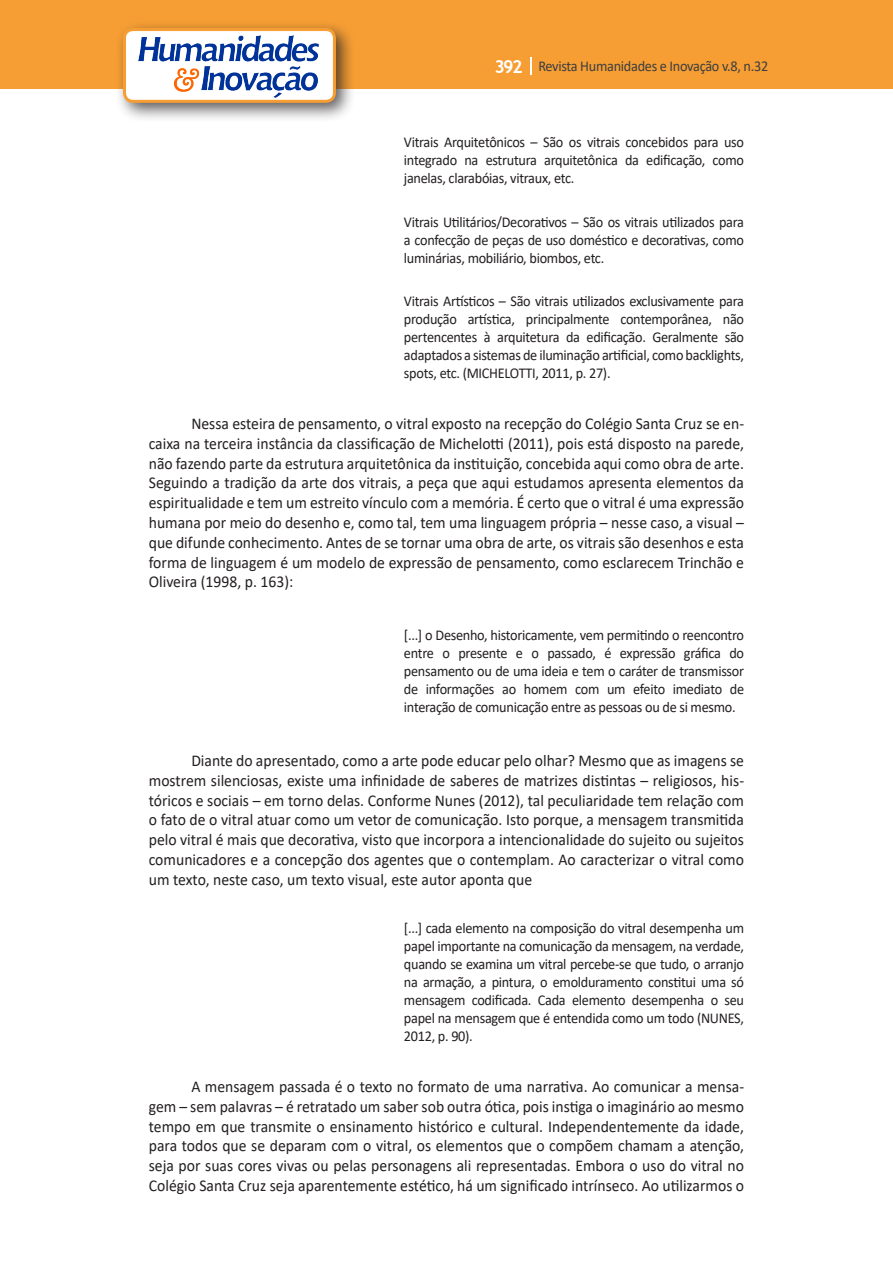
<style>
.page{position:relative;width:893px;height:1263px;background:#fff}
.page>*{position:absolute;margin:0;border:0;box-sizing:border-box;transform-origin:0 0}
.Texto{font:16.5px/19.8px "Calibri";color:#231f20;text-align:justify;scale:.95 1}
.citacao{font:15px/18px "Calibri";letter-spacing:-.02em;color:#231f20;text-align:justify;scale:.95 1}
.t1{font:15px "Calibri";letter-spacing:-.02em;color:#3e3e3f;scale:.95 1}
.s1{font-family:"Trebuchet MS";font-weight:700;font-size:18px;color:#fff}
</style>
<div class="page">
<div style="left:0;top:0;width:893px;height:88px;background:#f69e34"></div>
<svg style="left:530px;top:57px;width:2px;height:18px"></svg>
<div style="left:115px;top:20px;width:241px;height:103px;background:#231f20;opacity:.75"></div>
<div style="left:125px;top:30px;width:209px;height:71px;background:#fff;border-radius:9px"></div>
<img style="left:138px;top:35px;width:181px;height:62px">
<div style="left:123px;top:28px;width:213px;height:75px;border:3px solid #f69e34;border-radius:9px"></div>
<p class="t1" style="left:495px;top:56px;width:290px"><span class="s1">392</span> Revista Humanidades e Inovação v.8, n.32</p>
<p class="citacao" style="left:404px;top:133px;width:359px">Vitrais Arquitetônicos – São os vitrais concebidos para uso integrado na estrutura arquitetônica da edificação, como janelas, clarabóias, vitraux, etc.</p>
<p class="citacao" style="left:404px;top:212px;width:359px">Vitrais Utilitários/Decorativos – São os vitrais utilizados para a confecção de peças de uso doméstico e decorativas, como luminárias, mobiliário, biombos, etc.</p>
<p class="citacao" style="left:404px;top:292px;width:360px">Vitrais Artísticos – São vitrais utilizados exclusivamente para produção artística, principalmente contemporânea, não pertencentes à arquitetura da edificação. Geralmente são adaptados a sistemas de iluminação artificial, como backlights, spots, etc. (MICHELOTTI, 2011, p. 27).</p>
<p class="Texto" style="left:149px;top:413px;width:628px;text-indent:43px">Nessa esteira de pensamento, o vitral exposto na recepção do Colégio Santa Cruz se en&shy;caixa na terceira instância da classificação de Michelotti (2011), pois está disposto na parede, não fazendo parte da estrutura arquitetônica da instituição, concebida aqui como obra de arte.<br>Seguindo a tradição da arte dos vitrais, a peça que aqui estudamos apresenta elementos da espiritualidade e tem um estreito vínculo com a memória. É certo que o vitral é uma expressão humana por meio do desenho e, como tal, tem uma linguagem própria – nesse caso, a visual – que difunde conhecimento. Antes de se tornar uma obra de arte, os vitrais são desenhos e esta forma de linguagem é um modelo de expressão de pensamento, como esclarecem Trinchão e Oliveira (1998, p. 163):</p>
<p class="citacao" style="left:404px;top:625px;width:360px">[...] o Desenho, historicamente, vem permitindo o reencontro entre o presente e o passado, é expressão gráfica do pensamento ou de uma ideia e tem o caráter de transmissor de informações ao homem com um efeito imediato de interação de comunicação entre as pessoas ou de si mesmo.</p>
<p class="Texto" style="left:149px;top:750px;width:628px;text-indent:43px">Diante do apresentado, como a arte pode educar pelo olhar? Mesmo que as imagens se mostrem silenciosas, existe uma infinidade de saberes de matrizes distintas – religiosos, his&shy;tóricos e sociais – em torno delas. Conforme Nunes (2012), tal peculiaridade tem relação com o fato de o vitral atuar como um vetor de comunicação. Isto porque, a mensagem transmitida pelo vitral é mais que decorativa, visto que incorpora a intencionalidade do sujeito ou sujeitos comunicadores e a concepção dos agentes que o contemplam. Ao caracterizar o vitral como um texto, neste caso, um texto visual, este autor aponta que</p>
<p class="citacao" style="left:404px;top:919px;width:360px">[...] cada elemento na composição do vitral desempenha um papel importante na comunicação da mensagem, na verdade, quando se examina um vitral percebe-se que tudo, o arranjo na armação, a pintura, o emolduramento constitui uma só mensagem codificada. Cada elemento desempenha o seu papel na mensagem que é entendida como um todo (NUNES, 2012, p. 90).</p>
<p class="Texto" style="left:149px;top:1076px;width:628px;text-indent:43px">A mensagem passada é o texto no formato de uma narrativa. Ao comunicar a mensa&shy;gem – sem palavras – é retratado um saber sob outra ótica, pois instiga o imaginário ao mesmo tempo em que transmite o ensinamento histórico e cultural. Independentemente da idade, para todos que se deparam com o vitral, os elementos que o compõem chamam a atenção, seja por suas cores vivas ou pelas personagens ali representadas. Embora o uso do vitral no Colégio Santa Cruz seja aparentemente estético, há um significado intrínseco. Ao utilizarmos o</p>
</div>
